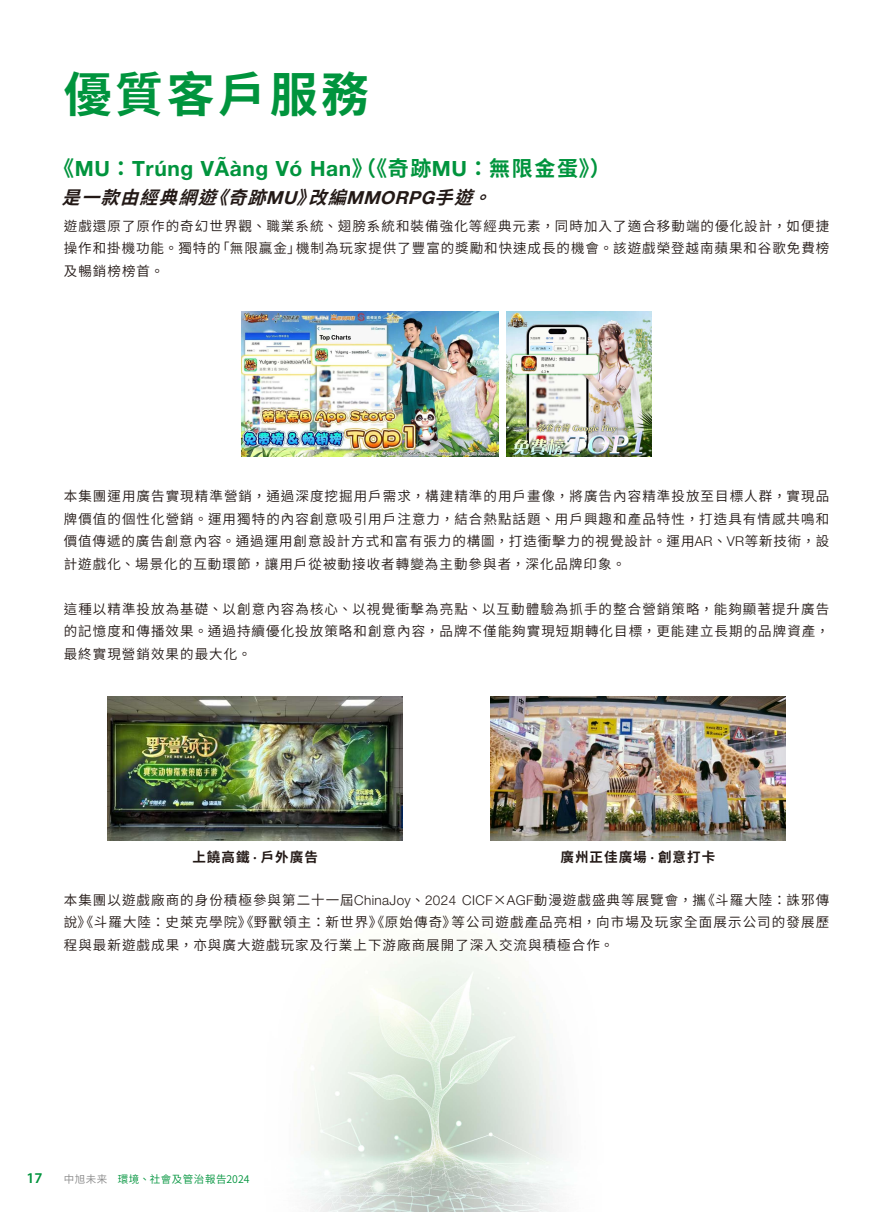
<style>
.page{position:relative;width:893px;height:1212px;background:#fff}
.page>*{position:absolute;margin:0;border:0;box-sizing:border-box;transform-origin:0 0}
.t1{font:700 48px "Source Han Sans HC";letter-spacing:.075em;color:#00943d}
.t2{font:700 21px "Helvetica Neue LT Std";letter-spacing:.03em;color:#00943d}
.t3{font:700 21px "Source Han Sans HC";color:#00943d}
.t4{font:italic 700 18px "Source Han Sans HC";color:#231916}
.t5{font:600 15px "Myriad Pro";color:#00943d}
.t6{font:13.5px/22.5px "Source Han Sans HC";letter-spacing:.08em;color:#231916}
.t7{font:700 13.5px "Source Han Sans HC";letter-spacing:.08em;color:#231916}
.t8{font:10.5px "Source Han Sans HC";letter-spacing:.05em;color:#00943d}
.t9{font:10.5px "Source Han Sans HC";color:#898989}
.s1{font-family:"Source Han Sans HC"}
.s2{font-family:"Helvetica Neue LT Std"}
.s3{font-family:"Helvetica Neue LT Std";font-weight:300}
</style>
<div class="page">
<img style="left:241px;top:311px;width:545px;height:901px">
<img style="left:242px;top:312px;width:256px;height:144px">
<img style="left:507px;top:312px;width:144px;height:144px">
<img style="left:107px;top:696px;width:296px;height:145px">
<img style="left:490px;top:696px;width:295px;height:145px">
<h1 class="t1" style="left:64px;top:68px;width:307px">優質客戶服務</h1>
<h2 class="t2" style="left:53px;top:155px;width:357px"><span class="s1">《</span>MU<span class="s1">：</span>Trúng VÃàng Vó Han<span class="s1">》（《奇</span></h2>
<h2 class="t3" style="left:432px;top:156px;width:180px"><span class="s2">MU</span>：無限金蛋 (《</h2>
<h3 class="t4" style="left:62px;top:187px;width:425px">是一款由經典網遊奇跡<span class="s2">M U</span> 改編<span class="s2">M MORPG</span>手遊</h3>
<h3 class="t4" style="left:210px;top:187px;width:33px">《</h3>
<p class="t6" style="left:64px;top:215px;width:767px;text-align:right">遊戲還原了原作的奇幻世界觀、職業系統、翅膀系統和裝備強化等經典元素，同時加入了適合移動端的優化設計，如便捷機制為玩家提供了豐富的獎勵和快速成長的機會。該遊戲榮登越南蘋果和谷歌免費榜</p>
<h3 class="t4" style="left:297px;top:187px;width:33px">》</h3>
<h3 class="t4" style="left:472px;top:187px;width:33px">。</h3>
<p class="t6" style="left:216px;top:237px;width:86px">「無限贏金」</p>
<p class="t6" style="left:64px;top:237px;width:159px">操作和掛機功能。獨特的及暢銷榜榜首。</p>
<p class="t6" style="left:64px;top:485px;width:767px;text-align:justify">本集團運用廣告實現精準營銷，通過深度挖掘用戶需求，構建精準的用戶畫像，將廣告內容精準投放至目標人群，實現品牌價值的個性化營銷。運用獨特的內容創意吸引用戶注意力，結合熱點話題、用戶興趣和產品特性，打造具有情感共鳴和價值傳遞的廣告創意內容。通過運用創意設計方式和富有張力的構圖，打造衝擊力的視覺設計。運用<span class="s3">AR</span>、<span class="s3">VR</span>等新技術，設計遊戲化、場景化的互動環節，讓用戶從被動接收者轉變為主動參與者，深化品牌印象。</p>
<p class="t6" style="left:64px;top:598px;width:767px;text-align:justify">這種以精準投放為基礎、以創意內容為核心、以視覺衝擊為亮點、以互動體驗為抓手的整合營銷策略，能夠顯著提升廣告的記憶度和傳播效果。通過持續優化投放策略和創意內容，品牌不僅能夠實現短期轉化目標，更能建立長期的品牌資產，最終實現營銷效果的最大化。</p>
<p class="t7" style="left:192px;top:849px;width:127px">上饒高鐵 <span class="s2">·</span> 戶外廣告</p>
<p class="t7" style="left:560px;top:849px;width:156px">廣州正佳廣場 <span class="s2">·</span> 創意打卡</p>
<p class="t6" style="left:451px;top:889px;width:379px;text-indent:-388px">本集團以遊戲廠商的身份積極參與第二十一屆<span class="s3">ChinaJoy</span>、<span class="s3">2024 CICF</span>×<span class="s3">AGF</span>動漫遊戲盛典等展覽會，攜<br>等公司遊戲產品亮相，向市場及玩家全面展示公司的發展歷</p>
<p class="t6" style="left:701px;top:889px;width:129px">《斗羅大陸：誅邪傳</p>
<p class="t6" style="left:64px;top:911px;width:551px">說》《斗羅大陸：史萊克學院》《野獸領主：新世界》《原始傳奇》<br>程與最新遊戲成果，亦與廣大遊戲玩家及行業上下游廠商展開了深入交流與積極合作。</p>
<p class="t5" style="left:26px;top:1168px;width:18px">17</p>
<p class="t9" style="left:64px;top:1173px;width:45px">中旭未来</p>
<p class="t8" style="left:118px;top:1173px;width:133px">環境、社會及管治報告2024</p>
</div>
